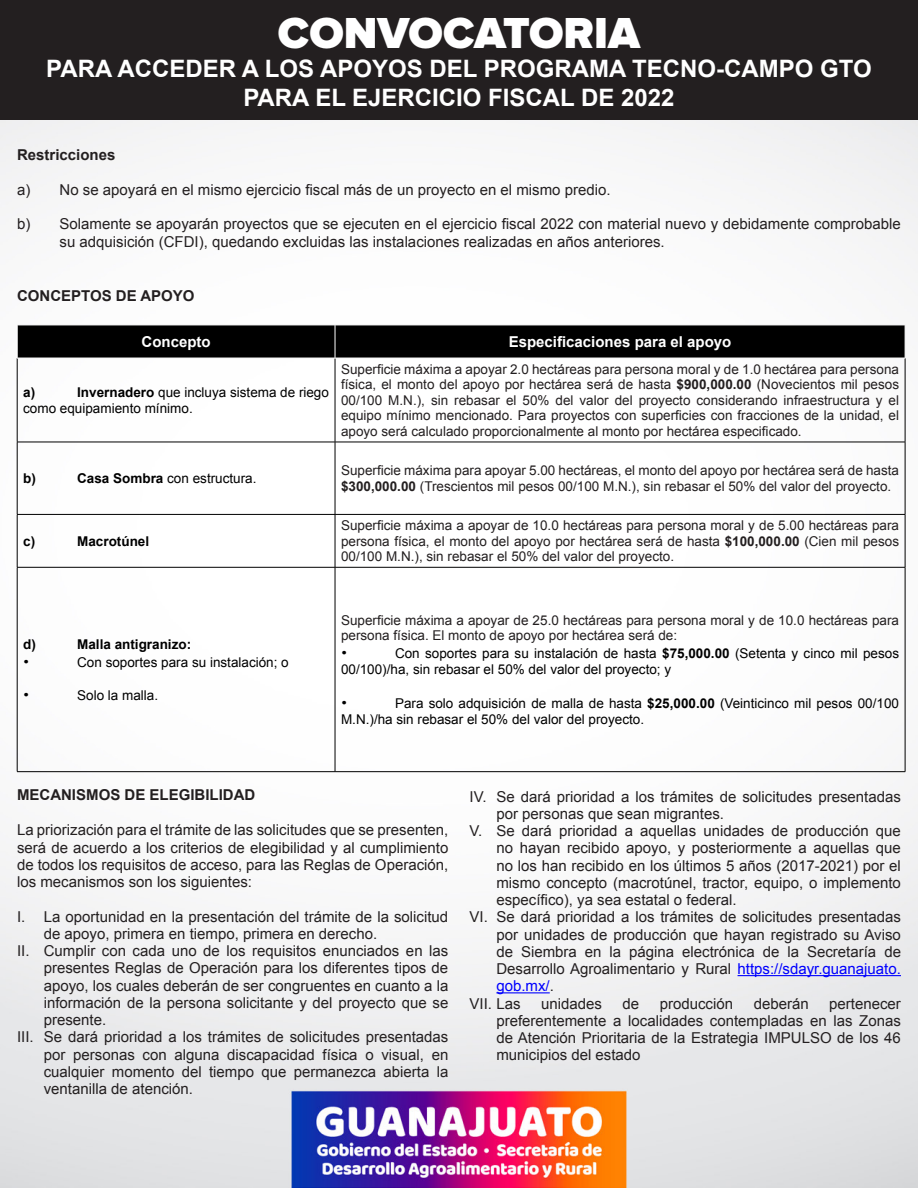
<style>
.page{position:relative;width:918px;height:1188px;background:#fff}
.page>*{position:absolute;margin:0;border:0;box-sizing:border-box;transform-origin:0 0}
.t1{font:900 45px "Proxima Nova";color:#fff}
.t2{font:700 24px/28.8px "Arial";color:#fff;text-align:center}
.t3{font:15px/17.2px "Arial";color:#231f20;text-align:justify}
.t4{font:700 15px "Arial";color:#231f20}
.t5{font:700 15px "Arial";color:#fff}
.t6{font:15px "Arial";color:#00f}
.t7{font:15px "Intro";color:#000}
.t8{font:13.5px/15.5px "Arial";color:#231f20;text-align:justify}
.t9{font:13.5px/16.2px "Arial";color:#000}
.t10{font:700 13.5px "Arial";color:#000}
.s1{font-weight:700}
.s2{color:#00f}
.s3{color:#231f20}
</style>
<div class="page">
<img style="left:0;top:119px;width:918px;height:1069px">
<div style="left:0;top:0;width:918px;height:119px;background:#231f20"></div>
<div style="left:18px;top:326px;width:887px;height:32px;background:#000"></div>
<hr style="left:17px;top:358px;width:1px;height:84px;background:#000">
<hr style="left:335px;top:358px;width:1px;height:84px;background:#000">
<hr style="left:905px;top:358px;width:1px;height:84px;background:#000">
<hr style="left:17px;top:442px;width:318px;height:1px;background:#000">
<hr style="left:17px;top:442px;width:1px;height:72px;background:#000">
<hr style="left:335px;top:442px;width:570px;height:1px;background:#000">
<hr style="left:335px;top:442px;width:1px;height:72px;background:#000">
<hr style="left:905px;top:442px;width:1px;height:72px;background:#000">
<hr style="left:17px;top:514px;width:318px;height:1px;background:#000">
<hr style="left:17px;top:515px;width:1px;height:52px;background:#000">
<hr style="left:335px;top:514px;width:570px;height:1px;background:#000">
<hr style="left:335px;top:515px;width:1px;height:52px;background:#000">
<hr style="left:905px;top:515px;width:1px;height:52px;background:#000">
<hr style="left:17px;top:567px;width:318px;height:1px;background:#000">
<hr style="left:17px;top:567px;width:1px;height:204px;background:#000">
<hr style="left:335px;top:567px;width:570px;height:1px;background:#000">
<hr style="left:335px;top:567px;width:1px;height:204px;background:#000">
<hr style="left:905px;top:567px;width:1px;height:204px;background:#000">
<hr style="left:17px;top:771px;width:318px;height:1px;background:#000">
<hr style="left:335px;top:771px;width:570px;height:1px;background:#000">
<hr style="left:17px;top:325px;width:318px;height:1px;background:#fff">
<hr style="left:17px;top:325px;width:1px;height:33px;background:#fff">
<hr style="left:335px;top:325px;width:570px;height:1px;background:#fff">
<hr style="left:335px;top:325px;width:1px;height:33px;background:#fff">
<hr style="left:905px;top:325px;width:1px;height:33px;background:#fff">
<hr style="left:17px;top:358px;width:318px;height:1px;background:#fff">
<hr style="left:335px;top:358px;width:570px;height:1px;background:#fff">
<hr style="left:738px;top:975px;width:163px;height:1px;background:#00f">
<hr style="left:496px;top:992px;width:54px;height:1px;background:#00f">
<h1 class="t1" style="left:278px;top:12px;width:364px">CONVOCATORIA</h1>
<h2 class="t2" style="left:46px;top:55px;width:827px">PARA ACCEDER A LOS APOYOS DEL PROGRAMA TECNO-CAMPO GTO<br>PARA EL EJERCICIO FISCAL DE 2022</h2>
<p class="t4" style="left:17px;top:145px;width:100px">Restricciones</p>
<p class="t3" style="left:17px;top:181px;width:595px">a) No se apoyará en el mismo ejercicio fiscal más de un proyecto en el mismo predio.</p>
<p class="t3" style="left:60px;top:216px;width:843px;text-indent:-43px">b) Solamente se apoyarán proyectos que se ejecuten en el ejercicio fiscal 2022 con material nuevo y debidamente comprobable su adquisición (CFDI), quedando excluidas las instalaciones realizadas en años anteriores.</p>
<p class="t4" style="left:17px;top:286px;width:179px">CONCEPTOS DE APOYO</p>
<p class="t5" style="left:142px;top:332px;width:71px">Concepto</p>
<p class="t5" style="left:509px;top:332px;width:224px">Especificaciones para el apoyo</p>
<p class="t10" style="left:23px;top:383px;width:14px">a)</p>
<p class="t8" style="left:341px;top:362px;width:560px">Superficie máxima a apoyar 2.0 hectáreas para persona moral y de 1.0 hectárea para persona física, el monto del apoyo por hectárea será de hasta <span class="s1">$900,000.00</span> (Novecientos mil pesos 00/100 M.N.), sin rebasar el 50% del valor del proyecto considerando infraestructura y el equipo mínimo mencionado. Para proyectos con superficies con fracciones de la unidad, el apoyo será calculado proporcionalmente al monto por hectárea especificado.</p>
<p class="t9" style="left:23px;top:384px;width:307px;text-indent:54px"><span class="s1">Invernadero</span> que incluya sistema de riego como equipamiento mínimo.</p>
<p class="t10" style="left:23px;top:469px;width:14px">b)</p>
<p class="t9" style="left:77px;top:470px;width:181px"><span class="s1">Casa Sombra</span> con estructura.</p>
<p class="t8" style="left:341px;top:463px;width:560px">Superficie máxima para apoyar 5.00 hectáreas, el monto del apoyo por hectárea será de hasta <span class="s1">$300,000.00</span> (Trescientos mil pesos 00/100 M.N.), sin rebasar el 50% del valor del proyecto.</p>
<p class="t10" style="left:23px;top:532px;width:14px">c)</p>
<p class="t10" style="left:77px;top:532px;width:74px">Macrotúnel</p>
<p class="t10" style="left:23px;top:635px;width:14px">d)</p>
<p class="t10" style="left:77px;top:635px;width:116px">Malla antigranizo:</p>
<p class="t7" style="left:23px;top:652px;width:8px">•</p>
<p class="t9" style="left:77px;top:654px;width:213px">Con soportes para su instalación; o</p>
<p class="t7" style="left:23px;top:686px;width:8px">•</p>
<p class="t9" style="left:77px;top:687px;width:83px">Solo la malla.</p>
<p class="t8" style="left:341px;top:518px;width:560px">Superficie máxima a apoyar de 10.0 hectáreas para persona moral y de 5.00 hectáreas para persona física, el monto del apoyo por hectárea será de hasta <span class="s1">$100,000.00</span> (Cien mil pesos 00/100 M.N.), sin rebasar el 50% del valor del proyecto.</p>
<p class="t8" style="left:341px;top:612px;width:560px">Superficie máxima a apoyar de 25.0 hectáreas para persona moral y de 10.0 hectáreas para persona física. El monto de apoyo por hectárea será de:</p>
<p class="t7" style="left:341px;top:644px;width:8px">•</p>
<p class="t9" style="left:341px;top:646px;width:560px;text-indent:54px">Con soportes para su instalación de hasta <span class="s1">$75,000.00</span> (Setenta y cinco mil pesos<br>00/100)/ha, sin rebasar el 50% del valor del proyecto; y</p>
<p class="t7" style="left:341px;top:693px;width:8px">•</p>
<p class="t9" style="left:341px;top:695px;width:560px;text-indent:54px">Para solo adquisición de malla de hasta <span class="s1">$25,000.00</span> (Veinticinco mil pesos 00/100<br>M.N.)/ha sin rebasar el 50% del valor del proyecto.</p>
<p class="t4" style="left:17px;top:785px;width:240px">MECANISMOS DE ELEGIBILIDAD</p>
<p class="t3" style="left:17px;top:822px;width:433px">La priorización para el trámite de las solicitudes que se presenten, será de acuerdo a los criterios de elegibilidad y al cumplimiento de todos los requisitos de acceso, para las Reglas de Operación, los mecanismos son los siguientes:</p>
<p class="t3" style="left:17px;top:908px;width:433px">I. La oportunidad en la presentación del trámite de la solicitud</p>
<p class="t3" style="left:44px;top:925px;width:335px">de apoyo, primera en tiempo, primera en derecho.</p>
<p class="t3" style="left:17px;top:942px;width:433px">II. Cumplir con cada uno de los requisitos enunciados en las</p>
<p class="t3" style="left:44px;top:960px;width:406px">presentes Reglas de Operación para los diferentes tipos de</p>
<p class="t3" style="left:44px;top:977px;width:406px">apoyo, los cuales deberán de ser congruentes en cuanto a la</p>
<p class="t3" style="left:44px;top:994px;width:406px">información de la persona solicitante y del proyecto que se</p>
<p class="t3" style="left:44px;top:1011px;width:64px">presente.</p>
<p class="t3" style="left:17px;top:1029px;width:433px">III. Se dará prioridad a los trámites de solicitudes presentadas</p>
<p class="t3" style="left:44px;top:1046px;width:406px">por personas con alguna discapacidad física o visual, en</p>
<p class="t3" style="left:44px;top:1063px;width:406px">cualquier momento del tiempo que permanezca abierta la</p>
<p class="t3" style="left:44px;top:1080px;width:151px">ventanilla de atención.</p>
<p class="t3" style="left:470px;top:788px;width:433px">IV. Se dará prioridad a los trámites de solicitudes presentadas</p>
<p class="t3" style="left:496px;top:805px;width:229px">por personas que sean migrantes.</p>
<p class="t3" style="left:470px;top:822px;width:433px">V. Se dará prioridad a aquellas unidades de producción que</p>
<p class="t3" style="left:496px;top:840px;width:406px">no hayan recibido apoyo, y posteriormente a aquellas que</p>
<p class="t3" style="left:496px;top:857px;width:406px">no los han recibido en los últimos 5 años (2017-2021) por el</p>
<p class="t3" style="left:496px;top:874px;width:406px">mismo concepto (macrotúnel, tractor, equipo, o implemento</p>
<p class="t3" style="left:496px;top:891px;width:242px">específico), ya sea estatal o federal.</p>
<p class="t3" style="left:470px;top:909px;width:433px">VI. Se dará prioridad a los trámites de solicitudes presentadas</p>
<p class="t3" style="left:496px;top:926px;width:406px">por unidades de producción que hayan registrado su Aviso</p>
<p class="t3" style="left:496px;top:943px;width:406px">de Siembra en la página electrónica de la Secretaría de</p>
<p class="t3" style="left:496px;top:960px;width:406px">Desarrollo Agroalimentario y Rural <span class="s2">https://sdayr.guanajuato.</span></p>
<p class="t6" style="left:496px;top:976px;width:59px">gob.mx/<span class="s3">.</span></p>
<p class="t3" style="left:470px;top:995px;width:52px">VII. Las</p>
<p class="t3" style="left:541px;top:995px;width:62px">unidades</p>
<p class="t3" style="left:623px;top:995px;width:18px">de</p>
<p class="t3" style="left:660px;top:995px;width:75px">producción</p>
<p class="t3" style="left:754px;top:995px;width:57px">deberán</p>
<p class="t3" style="left:496px;top:995px;width:406px;text-indent:333px">pertenecer preferentemente a localidades contempladas en las Zonas de Atención Prioritaria de la Estrategia IMPULSO de los 46 municipios del estado</p>
</div>
